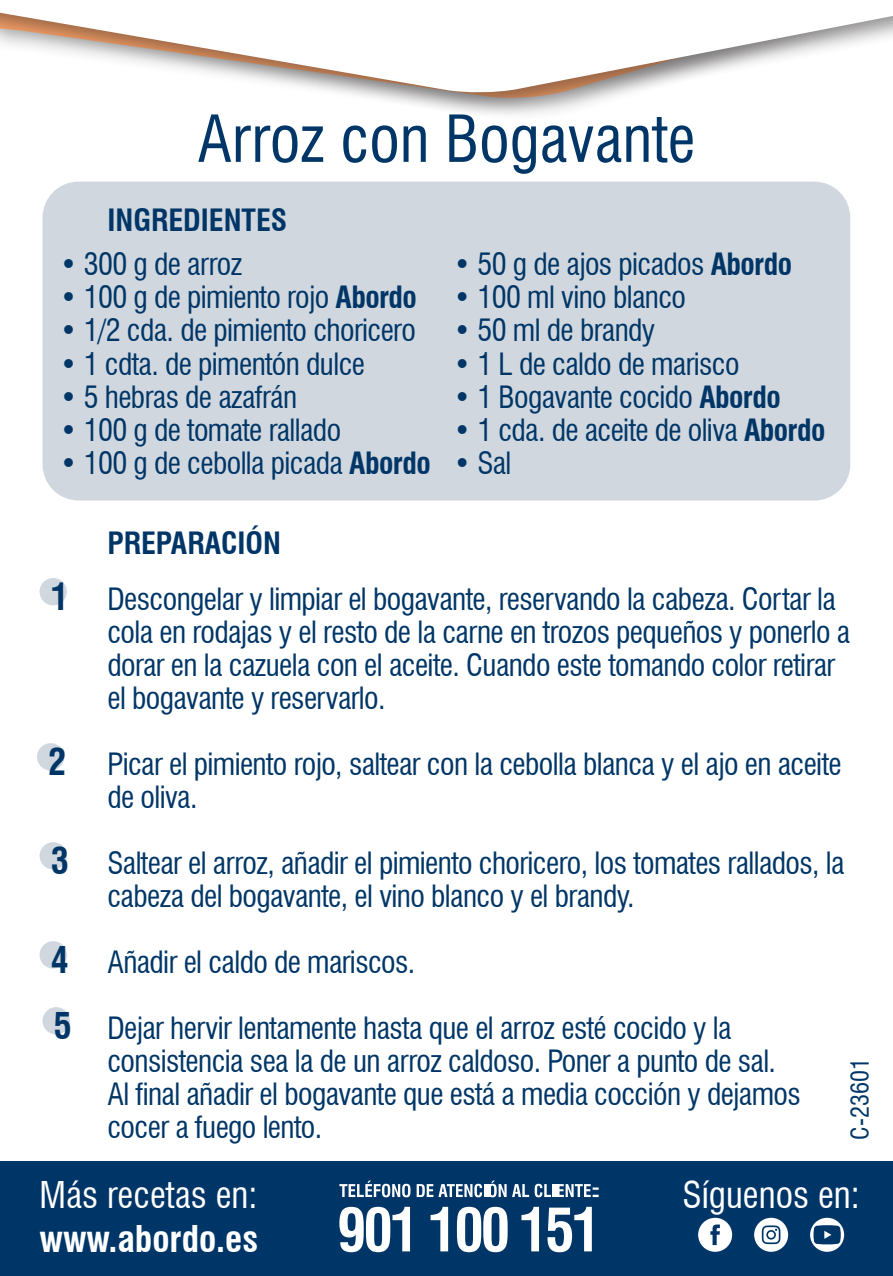
<style>
.page{position:relative;width:893px;height:1276px;background:#fff}
.page>*{position:absolute;margin:0;border:0;box-sizing:border-box;transform-origin:0 0}
.t1{font:condensed 63px "Swiss 721 BT";color:#003667}
.t2{font:condensed 36px/43.2px "Swiss 721 BT";color:#fff}
.t3{font:700 condensed 36px "Swiss 721 BT";color:#003667}
.Texto_definitivo{font:condensed 30px/33px "Swiss 721 BT";letter-spacing:-.02em;color:#003667}
.Texto_base{font:700 condensed 30px "Swiss 721 BT";color:#003667}
.t4{font:condensed 24px "Swiss 721 BT";color:#003667}
.s1{font-weight:700}
</style>
<div class="page">
<div style="left:43px;top:182px;width:807px;height:318px;background:#d0d7de;border-radius:36px"></div>
<div style="left:40px;top:578px;width:27px;height:27px;background:#d0d7de;border-radius:50%"></div>
<div style="left:37px;top:743px;width:27px;height:27px;background:#d0d7de;border-radius:50%"></div>
<div style="left:40px;top:842px;width:27px;height:27px;background:#d0d7de;border-radius:50%"></div>
<div style="left:40px;top:941px;width:27px;height:27px;background:#d0d7de;border-radius:50%"></div>
<div style="left:43px;top:1007px;width:27px;height:27px;background:#d0d7de;border-radius:50%"></div>
<div style="left:0;top:1161px;width:893px;height:115px;background:#003667"></div>
<svg style="left:698px;top:1217px;width:34px;height:34px"></svg>
<svg style="left:754px;top:1217px;width:34px;height:34px"></svg>
<svg style="left:810px;top:1217px;width:34px;height:34px"></svg>
<svg style="left:339px;top:1206px;width:71px;height:46px"></svg>
<svg style="left:431px;top:1206px;width:17px;height:45px"></svg>
<svg style="left:457px;top:1206px;width:51px;height:46px"></svg>
<svg style="left:521px;top:1206px;width:18px;height:45px"></svg>
<svg style="left:547px;top:1206px;width:45px;height:46px"></svg>
<svg style="left:339px;top:1180px;width:71px;height:17px"></svg>
<svg style="left:417px;top:1183px;width:65px;height:14px"></svg>
<div style="left:484px;top:1184px;width:6px;height:13px;background:#fff"></div>
<svg style="left:490px;top:1180px;width:39px;height:17px"></svg>
<svg style="left:535px;top:1183px;width:16px;height:14px"></svg>
<div style="left:553px;top:1184px;width:6px;height:13px;background:#fff"></div>
<svg style="left:559px;top:1184px;width:40px;height:13px"></svg>
<div style="left:0;top:0;width:893px;height:117px;background:#231f20;opacity:.45"></div>
<svg style="left:0;top:0;width:893px;height:93px"></svg>
<p class="t1" style="left:197px;top:101px;width:499px">Arroz con Bogavante</p>
<p class="Texto_base" style="left:107px;top:202px;width:181px">INGREDIENTES</p>
<p class="Texto_definitivo" style="left:60px;top:248px;width:184px">• 300 g de arroz</p>
<p class="Texto_definitivo" style="left:60px;top:281px;width:359px">• 100 g de pimiento rojo <span class="s1">Abordo</span></p>
<p class="Texto_definitivo" style="left:60px;top:314px;width:358px">• 1/2 cda. de pimiento choricero</p>
<p class="Texto_definitivo" style="left:60px;top:347px;width:307px">• 1 cdta. de pimentón dulce</p>
<p class="Texto_definitivo" style="left:60px;top:380px;width:239px">• 5 hebras de azafrán</p>
<p class="Texto_definitivo" style="left:60px;top:413px;width:283px">• 100 g de tomate rallado</p>
<p class="Texto_definitivo" style="left:60px;top:446px;width:372px">• 100 g de cebolla picada <span class="s1">Abordo</span></p>
<p class="Texto_definitivo" style="left:453px;top:248px;width:340px">• 50 g de ajos picados <span class="s1">Abordo</span></p>
<p class="Texto_definitivo" style="left:453px;top:281px;width:234px">• 100 ml vino blanco</p>
<p class="Texto_definitivo" style="left:453px;top:314px;width:203px">• 50 ml de brandy</p>
<p class="Texto_definitivo" style="left:453px;top:347px;width:288px">• 1 L de caldo de marisco</p>
<p class="Texto_definitivo" style="left:453px;top:380px;width:329px">• 1 Bogavante cocido <span class="s1">Abordo</span></p>
<p class="Texto_definitivo" style="left:453px;top:413px;width:374px">• 1 cda. de aceite de oliva <span class="s1">Abordo</span></p>
<p class="Texto_definitivo" style="left:453px;top:446px;width:60px">• Sal</p>
<p class="t3" style="left:51px;top:575px;width:19px">1</p>
<p class="t3" style="left:48px;top:740px;width:19px">2</p>
<p class="t3" style="left:51px;top:839px;width:19px">3</p>
<p class="t3" style="left:51px;top:938px;width:19px">4</p>
<p class="t3" style="left:54px;top:1004px;width:19px">5</p>
<p class="Texto_base" style="left:107px;top:525px;width:175px">PREPARACIÓN</p>
<p class="Texto_definitivo" style="left:107px;top:582px;width:744px">Descongelar y limpiar el bogavante, reservando la cabeza. Cortar la cola en rodajas y el resto de la carne en trozos pequeños y ponerlo a dorar en la cazuela con el aceite. Cuando este tomando color retirar el bogavante y reservarlo.</p>
<p class="Texto_definitivo" style="left:107px;top:747px;width:736px">Picar el pimiento rojo, saltear con la cebolla blanca y el ajo en aceite de oliva.</p>
<p class="Texto_definitivo" style="left:107px;top:846px;width:739px">Saltear el arroz, añadir el pimiento choricero, los tomates rallados, la cabeza del bogavante, el vino blanco y el brandy.</p>
<p class="Texto_definitivo" style="left:107px;top:945px;width:309px">Añadir el caldo de mariscos.</p>
<p class="Texto_definitivo" style="left:107px;top:1011px;width:670px">Dejar hervir lentamente hasta que el arroz esté cocido y la consistencia sea la de un arroz caldoso. Poner a punto de sal.</p>
<p class="Texto_definitivo" style="left:107px;top:1077px;width:695px">Al final añadir el bogavante que está a media cocción y dejamos cocer a fuego lento.</p>
<p class="t4" style="left:846px;top:1140px;width:83px;rotate:-90deg">C-23601</p>
<p class="t2" style="left:40px;top:1173px;width:220px">Más recetas en: <span class="s1">www.abordo.es</span></p>
<p class="t2" style="left:682px;top:1173px;width:179px">Síguenos en:</p>
</div>
